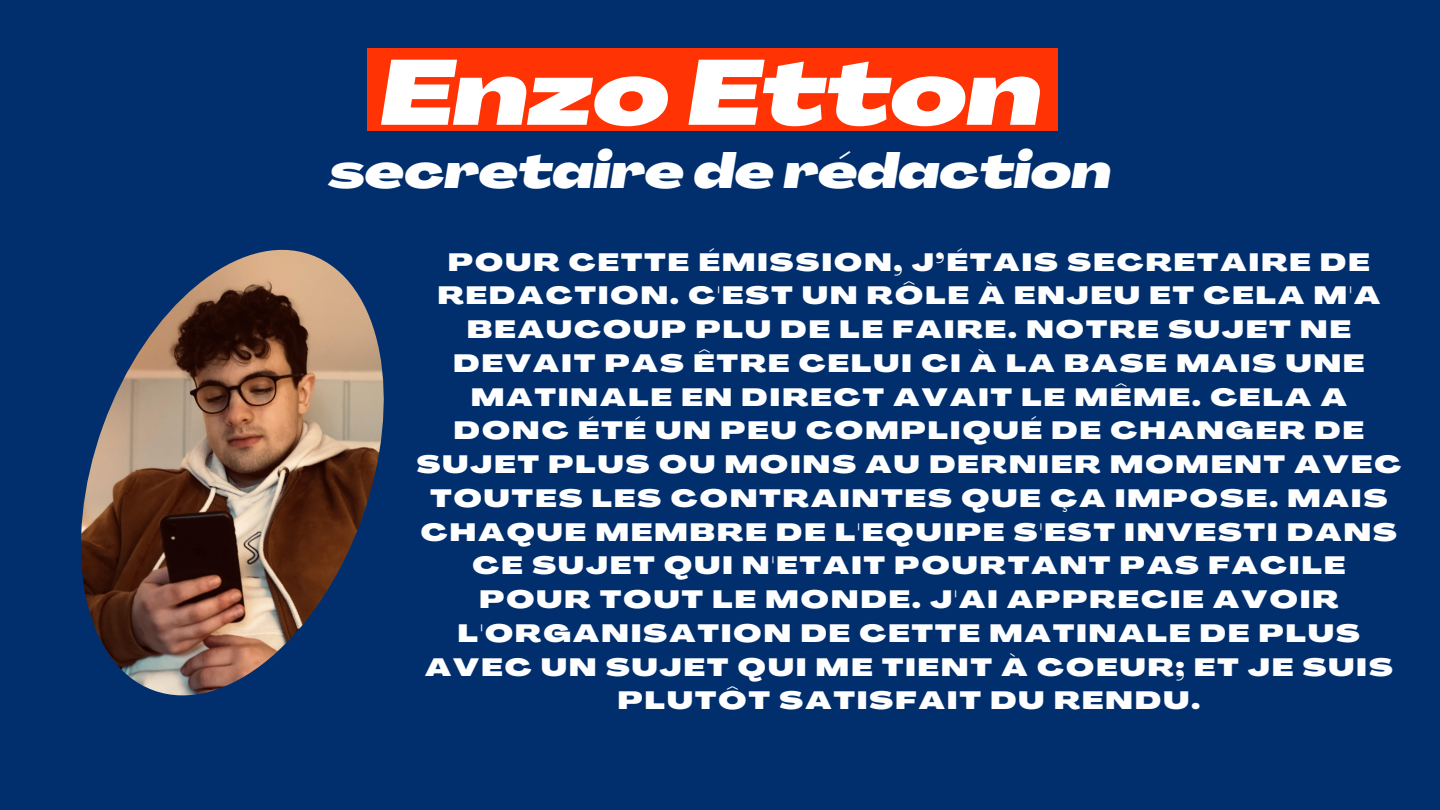
<style>
.page{position:relative;width:1440px;height:810px;background:#012f6d}
.page>*{position:absolute;margin:0;border:0;box-sizing:border-box;transform-origin:0 0}
.t1{font:italic 900 90.4px "Agrandir Grand";color:#fff}
.t2{font:italic 900 48px "Agrandir Grand";color:#fff}
.t3{font:900 24.6px/33.8px "Agrandir Grand";letter-spacing:.09em;color:#fff;text-align:center}
</style>
<div class="page">
<img style="left:81px;top:250px;width:303px;height:445px">
<div style="left:367px;top:49px;width:691px;height:82px;background:#ff3303"></div>
<p class="t1" style="left:380px;top:57px;width:663px">Enzo Etton</p>
<p class="t2" style="left:329px;top:152px;width:784px">secretaire de rédaction</p>
<p class="t3" style="left:417px;top:248px;width:986px">POUR CETTE ÉMISSION, J’ÉTAIS SECRETAIRE DE REDACTION. C'EST UN RÔLE À ENJEU ET CELA M'A BEAUCOUP PLU DE LE FAIRE. NOTRE SUJET NE DEVAIT PAS ÊTRE CELUI CI À LA BASE MAIS UNE MATINALE EN DIRECT AVAIT LE MÊME. CELA A DONC ÉTÉ UN PEU COMPLIQUÉ DE CHANGER DE SUJET PLUS OU MOINS AU DERNIER MOMENT AVEC TOUTES LES CONTRAINTES QUE ÇA IMPOSE. MAIS CHAQUE MEMBRE DE L'EQUIPE S'EST INVESTI DANS CE SUJET QUI N'ETAIT POURTANT PAS FACILE POUR TOUT LE MONDE. J'AI APPRECIE AVOIR L'ORGANISATION DE CETTE MATINALE DE PLUS AVEC UN SUJET QUI ME TIENT À COEUR; ET JE SUIS PLUTÔT SATISFAIT DU RENDU.</p>
</div>
